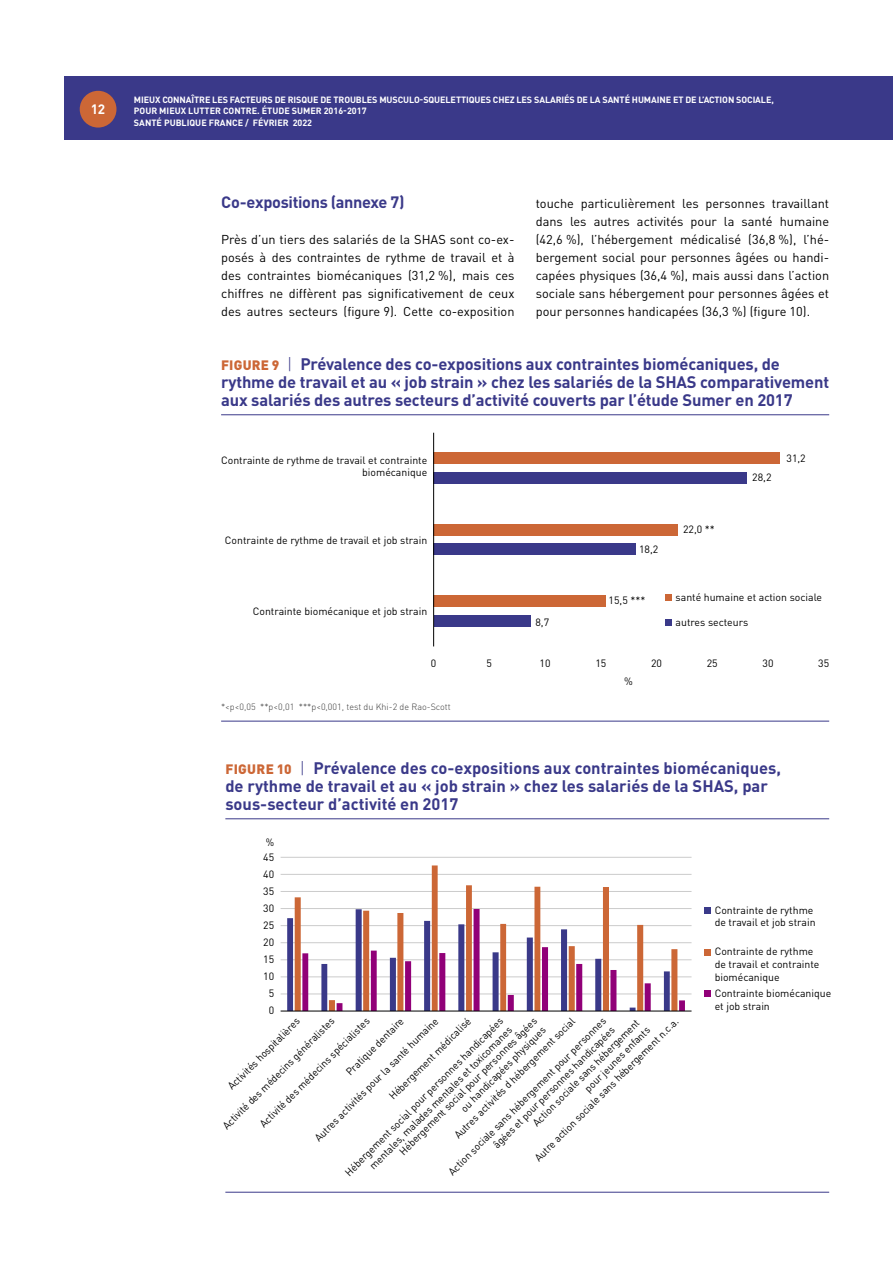
<style>
.page{position:relative;width:893px;height:1263px;background:#fff}
.page>*{position:absolute;margin:0;border:0;box-sizing:border-box;transform-origin:0 0}
.t1{font:700 16.5px/18px "DIN Pro";letter-spacing:-.01em;color:#3a3989}
.t2{font:700 16.35px "DIN Pro";letter-spacing:-.02em;color:#3a3989}
.t3{font:700 13.5px "DIN Pro";color:#fff}
.t4{font:12.75px/18px "DIN Pro";color:#000;text-align:justify}
.t5{font:10.5px/11.2px "DIN Pro";color:#000;scale:.95 1}
.t6{font:10.5px/12.6px "DIN Pro";color:#000}
.t7{font:10.5px "DIN Pro";color:#000;scale:.96 1}
.t8{font:700 9px/11.6px "DIN Pro";letter-spacing:-.01em;color:#fff}
.t9{font:300 9px "DIN Pro";color:#393939}
.s1{font-weight:900;font-size:13.5px;color:#cc6736}
.s2{font-weight:300}
</style>
<div class="page">
<div style="left:64px;top:77px;width:829px;height:63px;background:#3a3989"></div>
<div style="left:80px;top:91px;width:36px;height:37px;background:#cc6736;border-radius:50%"></div>
<hr style="left:221px;top:414px;width:608px;height:1px;background:#3a3989">
<hr style="left:221px;top:721px;width:608px;height:1px;background:#3a3989">
<div style="left:434px;top:615px;width:96px;height:12px;background:#3a3989"></div>
<div style="left:434px;top:544px;width:202px;height:11px;background:#3a3989"></div>
<div style="left:434px;top:472px;width:313px;height:12px;background:#3a3989"></div>
<div style="left:434px;top:595px;width:172px;height:12px;background:#cc6736"></div>
<div style="left:434px;top:524px;width:244px;height:11px;background:#cc6736"></div>
<div style="left:434px;top:452px;width:346px;height:12px;background:#cc6736"></div>
<hr style="left:433px;top:433px;width:1px;height:213px;background:#000">
<div style="left:665px;top:594px;width:6px;height:7px;background:#cc6736"></div>
<svg style="left:665px;top:619px;width:6px;height:6px"></svg>
<hr style="left:225px;top:818px;width:604px;height:1px;background:#3a3989">
<hr style="left:225px;top:1192px;width:604px;height:1px;background:#3a3989">
<hr style="left:281px;top:857px;width:410px;height:1px;background:#cbcbcb">
<hr style="left:281px;top:874px;width:410px;height:1px;background:#cbcbcb">
<hr style="left:281px;top:891px;width:410px;height:1px;background:#cbcbcb">
<hr style="left:281px;top:908px;width:410px;height:1px;background:#cbcbcb">
<hr style="left:281px;top:925px;width:410px;height:1px;background:#cbcbcb">
<hr style="left:281px;top:942px;width:410px;height:1px;background:#cbcbcb">
<hr style="left:281px;top:959px;width:410px;height:1px;background:#cbcbcb">
<hr style="left:281px;top:976px;width:410px;height:1px;background:#cbcbcb">
<hr style="left:281px;top:993px;width:410px;height:1px;background:#cbcbcb">
<svg style="left:295px;top:865px;width:314px;height:44px"></svg>
<svg style="left:287px;top:909px;width:398px;height:102px"></svg>
<hr style="left:281px;top:1011px;width:410px;height:1px;background:#000">
<div style="left:704px;top:907px;width:6px;height:7px;background:#3a3989"></div>
<svg style="left:704px;top:949px;width:6px;height:6px"></svg>
<div style="left:704px;top:990px;width:6px;height:7px;background:#910078"></div>
<p class="t3" style="left:91px;top:100px;width:16px">12</p>
<p class="t8" style="left:134px;top:93px;width:641px">MIEUX CONNAÎTRE LES FACTEURS DE RISQUE DE TROUBLES MUSCULO‑SQUELETTIQUES CHEZ LES SALARIÉS DE LA SANTÉ HUMAINE ET DE L’ACTION SOCIALE,<br>POUR MIEUX LUTTER CONTRE. ÉTUDE SUMER 2016‑2017<br>SANTÉ PUBLIQUE FRANCE / FÉVRIER 2022</p>
<p class="t2" style="left:221px;top:191px;width:185px">Co‑expositions (annexe 7)</p>
<p class="t4" style="left:221px;top:230px;width:295px">Près d’un tiers des salariés de la SHAS sont co‑ex‑ posés à des contraintes de rythme de travail et à des contraintes biomécaniques (31,2 %), mais ces chiffres ne diffèrent pas significativement de ceux des autres secteurs (figure 9). Cette co‑exposition</p>
<p class="t4" style="left:536px;top:194px;width:295px">touche particulièrement les personnes travaillant dans les autres activités pour la santé humaine (42,6 %), l’hébergement médicalisé (36,8 %), l’hé‑ bergement social pour personnes âgées ou handi‑ capées physiques (36,4 %), mais aussi dans l’action sociale sans hébergement pour personnes âgées et pour personnes handicapées (36,3 %) (figure 10).</p>
<p class="t1" style="left:221px;top:354px;width:610px"><span class="s1">FIGURE 9</span> <span class="s2">|</span> Prévalence des co‑expositions aux contraintes biomécaniques, de rythme de travail et au « job strain » chez les salariés de la SHAS comparativement aux salariés des autres secteurs d’activité couverts par l’étude Sumer en 2017</p>
<p class="t6" style="left:221px;top:453px;width:208px;text-align:right">Contrainte de rythme de travail et contrainte biomécanique</p>
<p class="t6" style="left:225px;top:533px;width:204px">Contrainte de rythme de travail et job strain</p>
<p class="t6" style="left:253px;top:604px;width:176px">Contrainte biomécanique et job strain</p>
<p class="t6" style="left:535px;top:615px;width:15px">8,7</p>
<p class="t6" style="left:639px;top:543px;width:21px">18,2</p>
<p class="t6" style="left:609px;top:594px;width:38px">15,5 ***</p>
<p class="t6" style="left:683px;top:522px;width:33px">22,0 **</p>
<p class="t6" style="left:752px;top:471px;width:21px">28,2</p>
<p class="t6" style="left:786px;top:451px;width:21px">31,2</p>
<p class="t6" style="left:676px;top:590px;width:148px">santé humaine et action sociale</p>
<p class="t6" style="left:676px;top:615px;width:74px">autres secteurs</p>
<p class="t6" style="left:431px;top:656px;width:7px">0</p>
<p class="t6" style="left:487px;top:656px;width:7px">5</p>
<p class="t6" style="left:540px;top:656px;width:12px">10</p>
<p class="t6" style="left:595px;top:656px;width:12px">15</p>
<p class="t6" style="left:651px;top:656px;width:12px">20</p>
<p class="t6" style="left:707px;top:656px;width:12px">25</p>
<p class="t6" style="left:762px;top:656px;width:12px">30</p>
<p class="t6" style="left:818px;top:656px;width:12px">35</p>
<p class="t9" style="left:221px;top:701px;width:231px">*&lt;p&lt;0,05 **p&lt;0,01 ***p&lt;0,001, test du Khi-2 de Rao-Scott</p>
<p class="t6" style="left:624px;top:675px;width:10px">%</p>
<p class="t1" style="left:225px;top:758px;width:557px"><span class="s1">FIGURE 10</span> <span class="s2">|</span> Prévalence des co‑expositions aux contraintes biomécaniques, de rythme de travail et au « job strain » chez les salariés de la SHAS, par sous‑secteur d’activité en 2017</p>
<p class="t7" style="left:266px;top:835px;width:10px">%</p>
<p class="t6" style="left:263px;top:850px;width:12px">45</p>
<p class="t6" style="left:263px;top:867px;width:12px">40</p>
<p class="t6" style="left:263px;top:884px;width:12px">35</p>
<p class="t6" style="left:263px;top:901px;width:12px">30</p>
<p class="t6" style="left:263px;top:918px;width:12px">25</p>
<p class="t6" style="left:263px;top:935px;width:12px">20</p>
<p class="t6" style="left:263px;top:952px;width:12px">15</p>
<p class="t6" style="left:263px;top:969px;width:12px">10</p>
<p class="t6" style="left:269px;top:987px;width:7px">5</p>
<p class="t6" style="left:269px;top:1004px;width:7px">0</p>
<p class="t5" style="left:386px;top:1093px;width:118px;rotate:-45deg">H ébergement médicalisé</p>
<p class="t5" style="left:440px;top:1121px;width:176px;line-height:14.4px;text-align:center;rotate:-45deg">ou handicapées physiques<br>Autres activités d hébergement social</p>
<p class="t5" style="left:446px;top:1169px;width:231px;rotate:-45deg">Action sociale sans hébergement pour personnes</p>
<p class="t5" style="left:342px;top:1169px;width:232px;rotate:-45deg">H ébergement social pour personnes handicapées</p>
<p class="t5" style="left:389px;top:1141px;width:201px;text-indent:-31px;rotate:-45deg">mentales,malades mentales et toxicomanes<br>H ébergement social pour personnes âgées</p>
<p class="t5" style="left:225px;top:1083px;width:103px;rotate:-45deg">Activités hospitalières</p>
<p class="t5" style="left:257px;top:1121px;width:160px;rotate:-45deg">Activité des médecins spécialistes</p>
<p class="t5" style="left:220px;top:1123px;width:162px;rotate:-45deg">Activité des médecins généralistes</p>
<p class="t5" style="left:312px;top:1135px;width:180px;rotate:-45deg">Autres activités pour la santé humaine</p>
<p class="t5" style="left:343px;top:1069px;width:82px;rotate:-45deg">Pratique dentaire</p>
<p class="t5" style="left:530px;top:1120px;width:155px;rotate:-45deg">Action sociale sans hébergement</p>
<p class="t5" style="left:532px;top:1155px;width:213px;rotate:-45deg">Autre action sociale sans hébergement n.c.a.</p>
<p class="t5" style="left:491px;top:1142px;width:177px;rotate:-45deg">âgées et pour personnes handicapées</p>
<p class="t5" style="left:582px;top:1086px;width:94px;rotate:-45deg">pour jeunes enfants</p>
<p class="t6" style="left:715px;top:903px;width:102px">Contrainte de rythme de travail et job strain</p>
<p class="t6" style="left:715px;top:945px;width:106px">Contrainte de rythme de travail et contrainte biomécanique</p>
<p class="t6" style="left:715px;top:986px;width:118px">Contrainte biomécanique et job strain</p>
</div>
